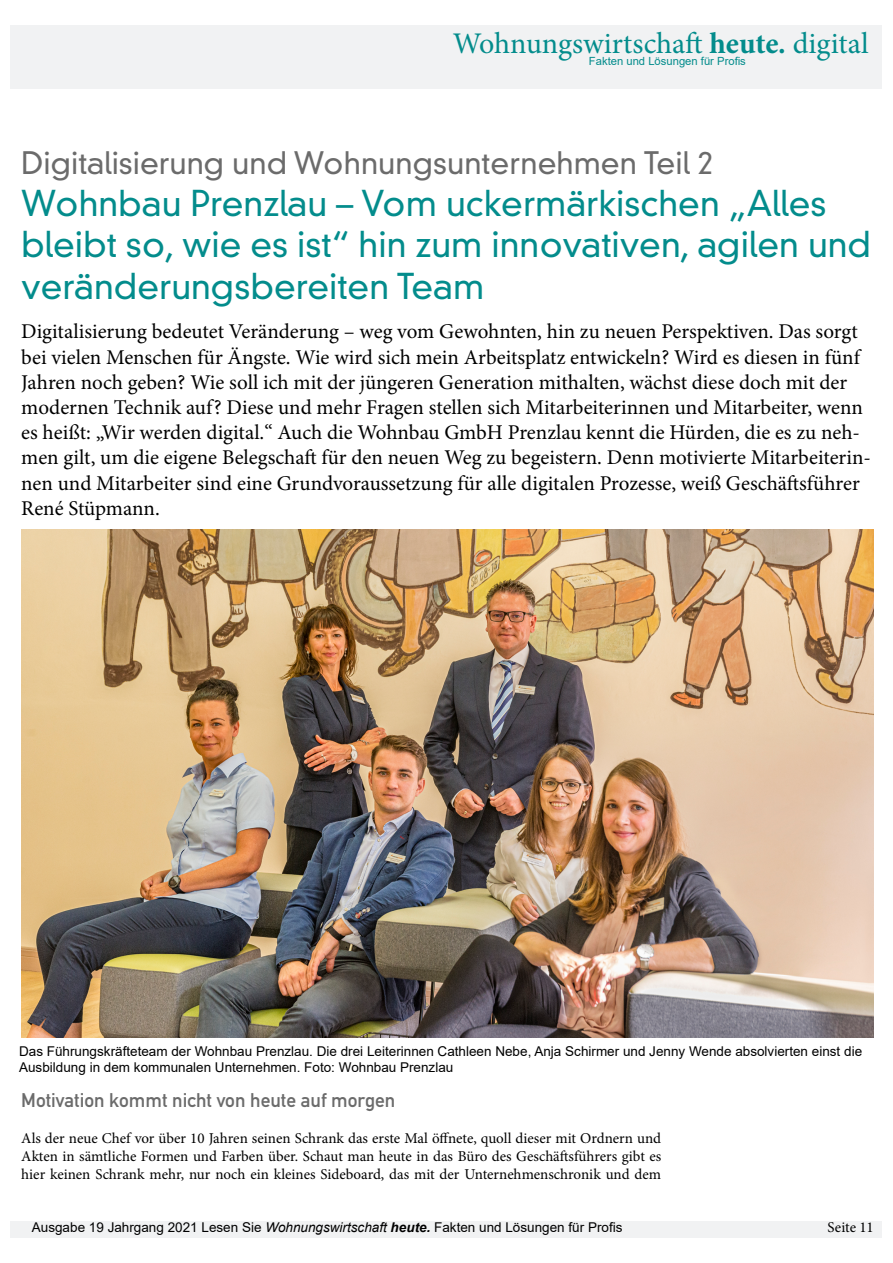
<style>
.page{position:relative;width:893px;height:1263px;background:#fff}
.page>*{position:absolute;margin:0;border:0;box-sizing:border-box;transform-origin:0 0}
.t1{font:300 34.5px/41.4px "DIN Neuzeit Grotesk Std";color:#038c8c}
.t2{font:300 30px "DIN Neuzeit Grotesk Std";color:#6b6b6b}
.t3{font:30px "Minion Pro";color:#038c8c}
.t4{font:21px/25.2px "Minion Pro";color:#000}
.t5{font:19.5px "DIN Mittelschrift Std";color:#6b6b6b}
.t6{font:15px/18px "Minion Pro";color:#000;text-align:justify}
.t7{font:13.5px/16.2px "Arial";color:#000}
.t8{font:11.25px "Arial";color:#038c8c}
.s1{font-weight:700}
.s2{font-style:italic}
.s3{font-weight:700;font-style:italic}
</style>
<div class="page">
<div style="left:11px;top:26px;width:871px;height:63px;background:#f1f2f3"></div>
<div style="left:11px;top:1221px;width:871px;height:16px;background:#f1f2f3"></div>
<img style="left:21px;top:529px;width:853px;height:508px">
<h2 class="t3" style="left:453px;top:23px;width:417px">Wohnungswirtschaft <span class="s1">heute.</span> digital</h2>
<p class="t8" style="left:589px;top:53px;width:158px">Fakten und Lösungen für Profis</p>
<h2 class="t2" style="left:21px;top:145px;width:693px">Digitalisierung und Wohnungsunternehmen Teil 2</h2>
<h1 class="t1" style="left:21px;top:183px;width:851px">Wohnbau Prenzlau – Vom uckermärkischen „Alles bleibt so, wie es ist“ hin zum innovativen, agilen und veränderungsbereiten Team</h1>
<p class="t4" style="left:21px;top:319px;width:851px">Digitalisierung bedeutet Veränderung – weg vom Gewohnten, hin zu neuen Perspektiven. Das sorgt bei vielen Menschen für Ängste. Wie wird sich mein Arbeitsplatz entwickeln? Wird es diesen in fünf Jahren noch geben? Wie soll ich mit der jüngeren Generation mithalten, wächst diese doch mit der modernen Technik auf? Diese und mehr Fragen stellen sich Mitarbeiterinnen und Mitarbeiter, wenn es heißt: „Wir werden digital.“ Auch die Wohnbau GmbH Prenzlau kennt die Hürden, die es zu neh&shy;men gilt, um die eigene Belegschaft für den neuen Weg zu begeistern. Denn motivierte Mitarbeiterin&shy;nen und Mitarbeiter sind eine Grundvoraussetzung für alle digitalen Prozesse, weiß Geschäftsführer René Stüpmann.</p>
<p class="t7" style="left:19px;top:1043px;width:844px">Das Führungskräfteteam der Wohnbau Prenzlau. Die drei Leiterinnen Cathleen Nebe, Anja Schirmer und Jenny Wende absolvierten einst die<br>Ausbildung in dem kommunalen Unternehmen. Foto: Wohnbau Prenzlau</p>
<p class="t5" style="left:21px;top:1088px;width:376px">Motivation kommt nicht von heute auf morgen</p>
<p class="t6" style="left:21px;top:1129px;width:642px">Als der neue Chef vor über 10 Jahren seinen Schrank das erste Mal öffnete, quoll dieser mit Ordnern und Akten in sämtliche Formen und Farben über. Schaut man heute in das Büro des Geschäftsführers gibt es hier keinen Schrank mehr, nur noch ein kleines Sideboard, das mit der Unternehmenschronik und dem</p>
<p class="t7" style="left:32px;top:1219px;width:592px">Ausgabe 19 Jahrgang 2021 Lesen Sie <span class="s2">Wohnungswirtschaft</span> <span class="s3">heute.</span> Fakten und Lösungen für Profis</p>
<p class="t6" style="left:828px;top:1218px;width:48px">Seite 11</p>
</div>
